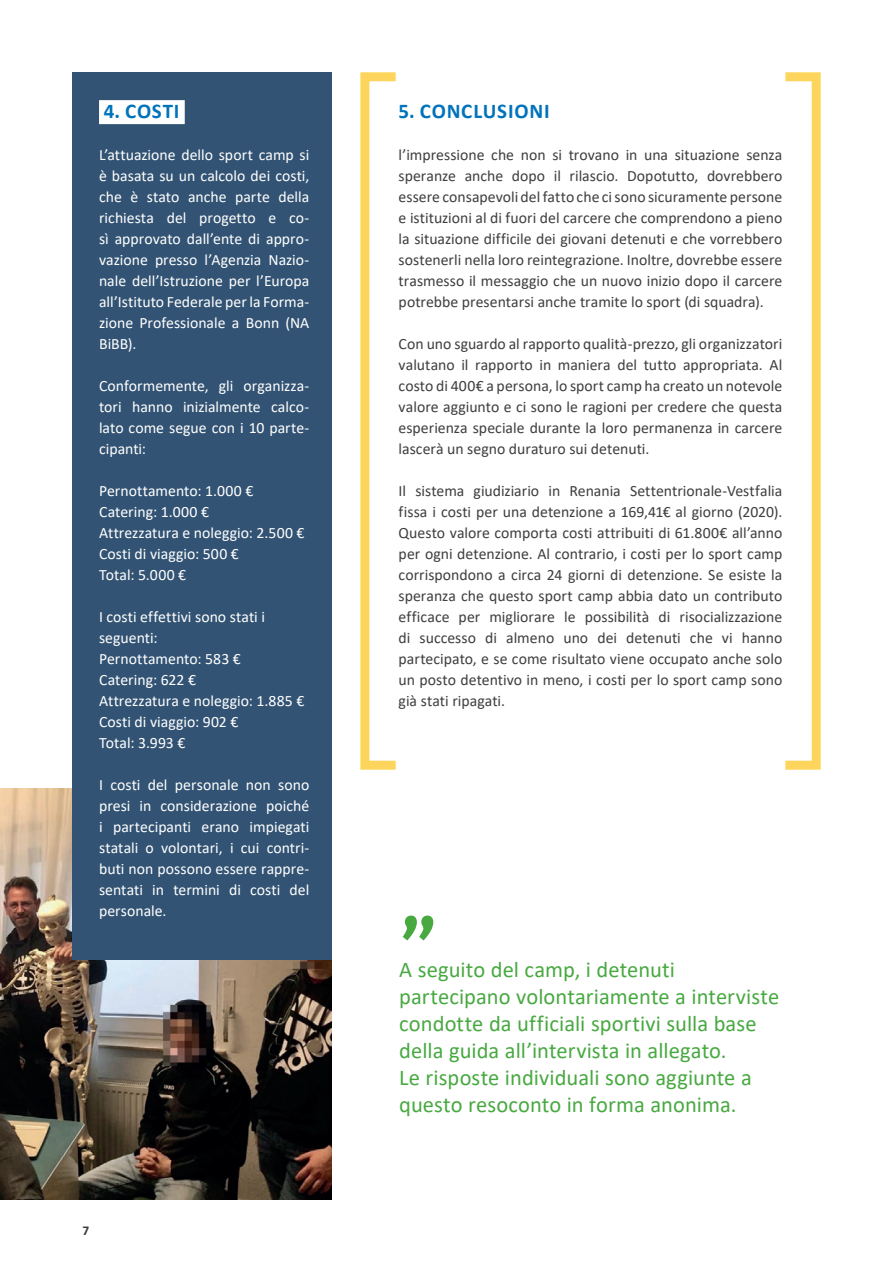
<style>
.page{position:relative;width:893px;height:1263px;background:#fff}
.page>*{position:absolute;margin:0;border:0;box-sizing:border-box;transform-origin:0 0}
.t1{font:700 70.5px "Bitter";color:#48a941}
.t2{font:22.5px/27px "Calibri";color:#48a941}
.t3{font:700 21px "Calibri";letter-spacing:.04em;color:#0173bb}
.t4{font:15.75px/21px "Calibri";color:#3e3e3f;text-align:justify}
.t5{font:15.75px/21px "Calibri";color:#fff;text-align:justify}
.t6{font:700 13.5px "Calibri";color:#3e3e3f}
</style>
<div class="page">
<svg style="left:360px;top:72px;width:461px;height:698px"></svg>
<img style="left:0;top:788px;width:332px;height:411px">
<div style="left:72px;top:72px;width:260px;height:888px;background:#325373"></div>
<div style="left:99px;top:100px;width:86px;height:24px;background:#fff"></div>
<h3 class="t3" style="left:104px;top:96px;width:77px">4. COSTI</h3>
<p class="t5" style="left:99px;top:144px;width:212px">L’attuazione dello sport camp si è basata su un calcolo dei costi, che è stato anche parte della richiesta del progetto e co&shy;sì approvato dall’ente di appro&shy;vazione presso l’Agenzia Nazio&shy;nale dell’Istruzione per l’Europa all’Istituto Federale per la Forma&shy;zione Professionale a Bonn (NA BiBB).</p>
<p class="t5" style="left:99px;top:375px;width:212px">Conformemente, gli organizza&shy;tori hanno inizialmente calco&shy;lato come segue con i 10 parte&shy;cipanti:</p>
<p class="t5" style="left:99px;top:480px;width:207px;text-align:left">Pernottamento: 1.000 €<br>Catering: 1.000 €<br>Attrezzatura e noleggio: 2.500 €<br>Costi di viaggio: 500 €<br>Total: 5.000 €</p>
<p class="t5" style="left:99px;top:606px;width:207px;text-align:left">I costi effettivi sono stati i seguenti:<br>Pernottamento: 583 €<br>Catering: 622 €<br>Attrezzatura e noleggio: 1.885 €<br>Costi di viaggio: 902 €<br>Total: 3.993 €</p>
<p class="t5" style="left:99px;top:774px;width:212px">I costi del personale non sono presi in considerazione poiché i partecipanti erano impiegati statali o volontari, i cui contri&shy;buti non possono essere rappre&shy;sentati in termini di costi del personale.</p>
<p class="t6" style="left:82px;top:1220px;width:8px">7</p>
<h3 class="t3" style="left:399px;top:96px;width:152px">5. CONCLUSIONI</h3>
<p class="t4" style="left:399px;top:144px;width:385px">l’impressione che non si trovano in una situazione senza speranze anche dopo il rilascio. Dopotutto, dovrebbero essere consapevoli del fatto che ci sono sicuramente persone e istituzioni al di fuori del carcere che comprendono a pieno la situazione difficile dei giovani detenuti e che vorrebbero sostenerli nella loro reintegrazione. Inoltre, dovrebbe essere trasmesso il messaggio che un nuovo inizio dopo il carcere potrebbe presentarsi anche tramite lo sport (di squadra).</p>
<p class="t4" style="left:399px;top:333px;width:385px">Con uno sguardo al rapporto qualità-prezzo, gli organizzatori valutano il rapporto in maniera del tutto appropriata. Al costo di 400€ a persona, lo sport camp ha creato un notevole valore aggiunto e ci sono le ragioni per credere che questa esperienza speciale durante la loro permanenza in carcere lascerà un segno duraturo sui detenuti.</p>
<p class="t4" style="left:399px;top:480px;width:385px">Il sistema giudiziario in Renania Settentrionale-Vestfalia fissa i costi per una detenzione a 169,41€ al giorno (2020).<br>Questo valore comporta costi attribuiti di 61.800€ all’anno per ogni detenzione. Al contrario, i costi per lo sport camp corrispondono a circa 24 giorni di detenzione. Se esiste la speranza che questo sport camp abbia dato un contributo efficace per migliorare le possibilità di risocializzazione di successo di almeno uno dei detenuti che vi hanno partecipato, e se come risultato viene occupato anche solo un posto detentivo in meno, i costi per lo sport camp sono già stati ripagati.</p>
<h1 class="t1" style="left:399px;top:892px;width:40px">”</h1>
<h2 class="t2" style="left:399px;top:955px;width:382px">A seguito del camp, i detenuti partecipano volontariamente a interviste condotte da ufficiali sportivi sulla base della guida all’intervista in allegato.<br>Le risposte individuali sono aggiunte a questo resoconto in forma anonima.</h2>
</div>
